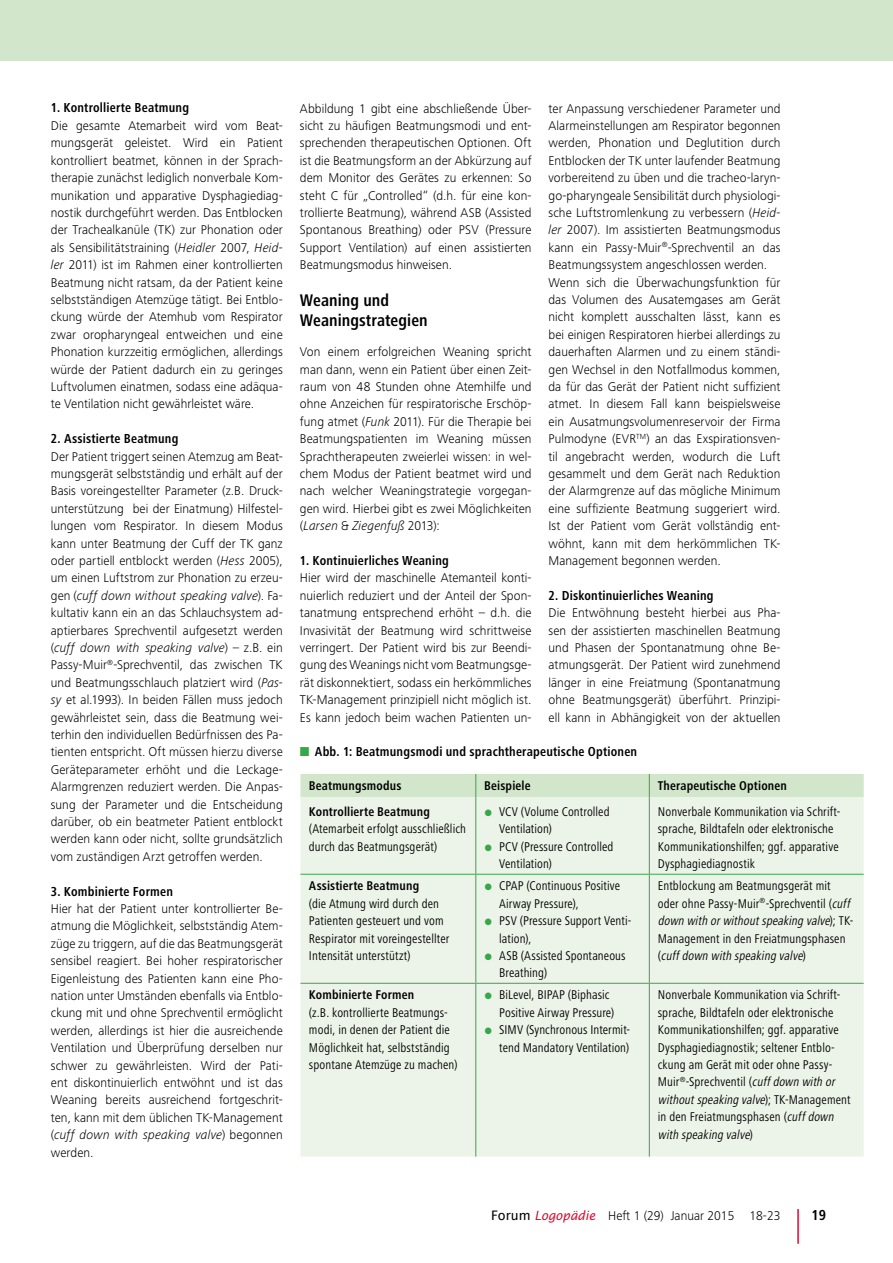
<style>
.page{position:relative;width:893px;height:1263px;background:#fff}
.page>*{position:absolute;margin:0;border:0;box-sizing:border-box;transform-origin:0 0}
.t1{font:700 condensed 17.4px/20.2px "Frutiger Next LT";color:#000}
.t2{font:700 condensed 15px "Frutiger Next LT";color:#000}
.t3{font:700 condensed 13.5px "Frutiger Next LT";letter-spacing:.015em;color:#000}
.t4{font:300 13.2px/17.4px "Frutiger Next LT";letter-spacing:.005em;color:#000;text-align:justify}
.t5{font:condensed 13.2px/17.4px "Frutiger Next LT";letter-spacing:.005em;color:#000}
.t6{font:700 condensed 13.2px "Frutiger Next LT";letter-spacing:.01em;color:#000}
.s1{font-style:italic}
.s2{font-family:"Lucida Sans Unicode";font-weight:400}
.s3{font-family:"Lucida Sans";font-weight:400;font-style:italic;font-size:12.75px;color:#db0c2f}
</style>
<div class="page">
<hr style="left:797px;top:1209px;width:2px;height:35px;background:#db0c2f">
<div style="left:0;top:0;width:893px;height:61px;background:#d1e6ca"></div>
<div style="left:300px;top:797px;width:564px;height:359px;background:#ecf4e9"></div>
<div style="left:300px;top:774px;width:564px;height:23px;background:#d1e6ca"></div>
<hr style="left:475px;top:797px;width:1px;height:77px;background:#36a848">
<hr style="left:649px;top:797px;width:1px;height:77px;background:#36a848">
<hr style="left:475px;top:874px;width:1px;height:109px;background:#36a848">
<hr style="left:649px;top:874px;width:1px;height:109px;background:#36a848">
<hr style="left:475px;top:984px;width:1px;height:172px;background:#36a848">
<hr style="left:649px;top:984px;width:1px;height:172px;background:#36a848">
<hr style="left:300px;top:874px;width:176px;height:1px;background:#36a848">
<hr style="left:476px;top:874px;width:173px;height:1px;background:#36a848">
<hr style="left:649px;top:874px;width:215px;height:1px;background:#36a848">
<hr style="left:300px;top:983px;width:176px;height:1px;background:#36a848">
<hr style="left:476px;top:983px;width:173px;height:1px;background:#36a848">
<hr style="left:649px;top:983px;width:215px;height:1px;background:#36a848">
<svg style="left:485px;top:809px;width:6px;height:7px"></svg>
<svg style="left:485px;top:844px;width:6px;height:7px"></svg>
<svg style="left:485px;top:884px;width:6px;height:6px"></svg>
<svg style="left:485px;top:918px;width:6px;height:7px"></svg>
<svg style="left:485px;top:953px;width:6px;height:7px"></svg>
<svg style="left:485px;top:993px;width:6px;height:6px"></svg>
<svg style="left:485px;top:1028px;width:6px;height:6px"></svg>
<p class="t3" style="left:51px;top:100px;width:140px">1. Kontrollierte Beatmung</p>
<p class="t4" style="left:51px;top:117px;width:233px">Die gesamte Atemarbeit wird vom Beat&shy;mungsgerät geleistet. Wird ein Patient kontrolliert beatmet, können in der Sprach&shy;therapie zunächst lediglich nonverbale Kom&shy;munikation und apparative Dysphagiediag&shy;nostik durchgeführt werden. Das Entblocken der Trachealkanüle (TK) zur Phonation oder als Sensibilitätstraining (<span class="s1">Heidler</span> 2007, <span class="s1">Heid&shy;ler</span> 2011) ist im Rahmen einer kontrollierten Beatmung nicht ratsam, da der Patient keine selbstständigen Atemzüge tätigt. Bei Entblo&shy;ckung würde der Atemhub vom Respirator zwar oropharyngeal entweichen und eine Phonation kurzzeitig ermöglichen, allerdings würde der Patient dadurch ein zu geringes Luftvolumen einatmen, sodass eine adäqua&shy;te Ventilation nicht gewährleistet wäre.</p>
<p class="t3" style="left:51px;top:431px;width:129px">2. Assistierte Beatmung</p>
<p class="t4" style="left:51px;top:447px;width:233px">Der Patient triggert seinen Atemzug am Beat&shy;mungsgerät selbstständig und erhält auf der Basis voreingestellter Parameter (z.B. Druck&shy;unterstützung bei der Einatmung) Hilfestel&shy;lungen vom Respirator. In diesem Modus kann unter Beatmung der Cuff der TK ganz oder partiell entblockt werden (<span class="s1">Hess</span> 2005), um einen Luftstrom zur Phonation zu erzeu&shy;gen (<span class="s1">cuff down without speaking valve</span>). Fa&shy;kultativ kann ein an das Schlauchsystem ad&shy;aptierbares Sprechventil aufgesetzt werden (<span class="s1">cuff down with speaking valve</span>) – z.B. ein Passy-Muir<sup>®</sup>-Sprechventil, das zwischen TK und Beatmungsschlauch platziert wird (<span class="s1">Pas&shy;sy</span> et al.1993). In beiden Fällen muss jedoch gewährleistet sein, dass die Beatmung wei&shy;terhin den individuellen Bedürfnissen des Pa&shy;tienten entspricht. Oft müssen hierzu diverse Geräteparameter erhöht und die Leckage-Alarmgrenzen reduziert werden. Die Anpas&shy;sung der Parameter und die Entscheidung darüber, ob ein beatmeter Patient entblockt werden kann oder nicht, sollte grundsätzlich vom zuständigen Arzt getroffen werden.</p>
<p class="t3" style="left:51px;top:883px;width:124px">3. Kombinierte Formen</p>
<p class="t4" style="left:51px;top:900px;width:233px">Hier hat der Patient unter kontrollierter Be&shy;atmung die Möglichkeit, selbstständig Atem&shy;züge zu triggern, auf die das Beatmungsgerät sensibel reagiert. Bei hoher respiratorischer Eigenleistung des Patienten kann eine Pho&shy;nation unter Umständen ebenfalls via Entblo&shy;ckung mit und ohne Sprechventil ermöglicht werden, allerdings ist hier die ausreichende Ventilation und Überprüfung derselben nur schwer zu gewährleisten. Wird der Pati&shy;ent diskontinuierlich entwöhnt und ist das Weaning bereits ausreichend fortgeschrit&shy;ten, kann mit dem üblichen TK-Management (<span class="s1">cuff down with speaking valve</span>) begonnen werden.</p>
<p class="t4" style="left:300px;top:99px;width:233px">Abbildung 1 gibt eine abschließende Über&shy;sicht zu häufigen Beatmungsmodi und ent&shy;sprechenden therapeutischen Optionen. Oft ist die Beatmungsform an der Abkürzung auf dem Monitor des Gerätes zu erkennen: So steht C für „Controlled“ (d.h. für eine kon&shy;trollierte Beatmung), während ASB (Assisted Spontanous Breathing) oder PSV (Pressure Support Ventilation) auf einen assistierten Beatmungsmodus hinweisen.</p>
<h1 class="t1" style="left:300px;top:290px;width:129px">Weaning und<br>Weaningstrategien</h1>
<p class="t4" style="left:300px;top:343px;width:233px">Von einem erfolgreichen Weaning spricht man dann, wenn ein Patient über einen Zeit&shy;raum von 48 Stunden ohne Atemhilfe und ohne Anzeichen für respiratorische Erschöp&shy;fung atmet (<span class="s1">Funk</span> 2011). Für die Therapie bei Beatmungspatienten im Weaning müssen Sprachtherapeuten zweierlei wissen: in wel&shy;chem Modus der Patient beatmet wird und nach welcher Weaningstrategie vorgegan&shy;gen wird. Hierbei gibt es zwei Möglichkeiten (<span class="s1">Larsen</span> &amp; <span class="s1">Ziegenfuß</span> 2013):</p>
<p class="t3" style="left:300px;top:553px;width:151px">1. Kontinuierliches Weaning</p>
<p class="t4" style="left:300px;top:569px;width:233px">Hier wird der maschinelle Atemanteil konti&shy;nuierlich reduziert und der Anteil der Spon&shy;tanatmung entsprechend erhöht – d.h. die Invasivität der Beatmung wird schrittweise verringert. Der Patient wird bis zur Beendi&shy;gung des Weanings nicht vom Beatmungsge&shy;rät diskonnektiert, sodass ein herkömmliches TK-Management prinzipiell nicht möglich ist.<br>Es kann jedoch beim wachen Patienten un-</p>
<p class="t4" style="left:548px;top:99px;width:234px;text-align:left">ter Anpassung verschiedener Parameter und Alarmeinstellungen am Respirator begonnen werden, Phonation und Deglutition durch Entblocken der TK unter laufender Beatmung vorbereitend zu üben und die tracheo-laryn&shy;go-pharyngeale Sensibilität durch physiologi&shy;sche Luftstromlenkung zu verbessern (<span class="s1">Heid&shy;ler</span> 2007). Im assistierten Beatmungsmodus kann ein Passy-Muir<sup>®</sup>-Sprechventil an das Beatmungssystem angeschlossen werden.<br>Wenn sich die Überwachungsfunktion für das Volumen des Ausatemgases am Gerät nicht komplett ausschalten lässt, kann es bei einigen Respiratoren hierbei allerdings zu dauerhaften Alarmen und zu einem ständi&shy;gen Wechsel in den Notfallmodus kommen, da für das Gerät der Patient nicht suffizient atmet. In diesem Fall kann beispielsweise ein Ausatmungsvolumenreservoir der Firma Pulmodyne (EVR<sup>TM</sup>) an das Exspirationsven&shy;til angebracht werden, wodurch die Luft gesammelt und dem Gerät nach Reduktion der Alarmgrenze auf das mögliche Minimum eine suffiziente Beatmung suggeriert wird.<br>Ist der Patient vom Gerät vollständig ent&shy;wöhnt, kann mit dem herkömmlichen TK-Management begonnen werden.</p>
<p class="t3" style="left:549px;top:588px;width:167px">2. Diskontinuierliches Weaning</p>
<p class="t4" style="left:549px;top:604px;width:234px">Die Entwöhnung besteht hierbei aus Pha&shy;sen der assistierten maschinellen Beatmung und Phasen der Spontanatmung ohne Be&shy;atmungsgerät. Der Patient wird zunehmend länger in eine Freiatmung (Spontanatmung ohne Beatmungsgerät) überführt. Prinzipi&shy;ell kann in Abhängigkeit von der aktuellen</p>
<p class="t3" style="left:315px;top:744px;width:324px">Abb. 1: Beatmungsmodi und sprachtherapeutische Optionen</p>
<p class="t6" style="left:309px;top:778px;width:94px">Beatmungsmodus</p>
<p class="t6" style="left:484px;top:778px;width:48px">Beispiele</p>
<p class="t6" style="left:658px;top:778px;width:131px">Therapeutische Optionen</p>
<p class="t6" style="left:309px;top:804px;width:122px">Kontrollierte Beatmung</p>
<p class="t5" style="left:309px;top:820px;width:159px">(Atemarbeit erfolgt ausschließlich durch das Beatmungsgerät)</p>
<p class="t5" style="left:499px;top:803px;width:116px">VCV (Volume Controlled<br>Ventilation)<br>PCV (Pressure Controlled<br>Ventilation)</p>
<p class="t5" style="left:658px;top:803px;width:184px">Nonverbale Kommunikation via Schrift&shy;sprache, Bildtafeln oder elektronische Kommunikationshilfen; ggf. apparative Dysphagiediagnostik</p>
<p class="t6" style="left:309px;top:878px;width:112px">Assistierte Beatmung</p>
<p class="t5" style="left:309px;top:895px;width:142px">(die Atmung wird durch den<br>Patienten gesteuert und vom<br>Respirator mit voreingestellter<br>Intensität unterstützt)</p>
<p class="t6" style="left:309px;top:988px;width:107px">Kombinierte Formen</p>
<p class="t5" style="left:309px;top:1004px;width:150px">(z.B. kontrollierte Beatmungs&shy;modi, in denen der Patient die<br>Möglichkeit hat, selbstständig spontane Atemzüge zu machen)</p>
<p class="t5" style="left:499px;top:877px;width:134px">CPAP (Continuous Positive<br>Airway Pressure),<br>PSV (Pressure Support Venti&shy;lation),<br>ASB (Assisted Spontaneous<br>Breathing)</p>
<p class="t5" style="left:658px;top:877px;width:197px">Entblockung am Beatmungsgerät mit oder ohne Passy-Muir<sup>®</sup>-Sprechventil (<span class="s1">cuff down with orwithoutspeaking valve</span>) ; T K-Management in den Freiatmungsphasen<br>( <span class="s1">cuffdown with speaking valve</span>)</p>
<p class="t5" style="left:499px;top:986px;width:132px">BiLevel, BIPAP (Biphasic<br>Positive Airway Pressure)<br>SIMV (Synchronous Intermit&shy;tend Mandatory Ventilation)</p>
<p class="t5" style="left:658px;top:986px;width:194px">Nonverbale Kommunikation via Schrift&shy;sprache, Bildtafeln oder elektronische Kommunikationshilfen; ggf. apparative Dysphagiediagnostik; seltener Entblo&shy;ckung am Gerät mit oder ohne Passy-Muir<sup>®</sup>-Sprechventil (<span class="s1">cuffdown with or withoutspeaking valve</span>) ; T K- M a n a g e m e n t in den Freiatmungsphasen (<span class="s1">cuffdown with speaking valve</span>)</p>
<p class="t4" style="left:491px;top:1206px;width:291px"><span class="s2">Forum</span> <span class="s3">Logopädie</span> Heft 1 (29) Januar 2015 18-23</p>
<p class="t2" style="left:811px;top:1206px;width:16px">19</p>
</div>
